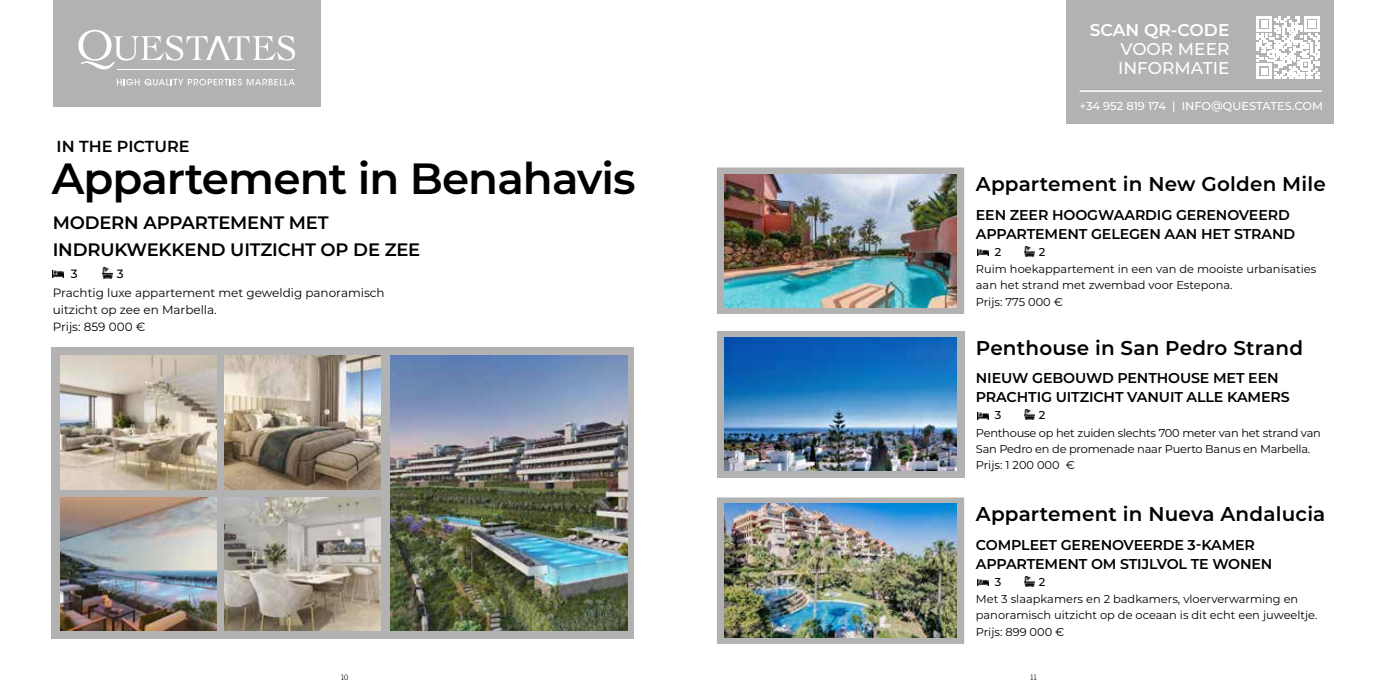
<style>
.page{position:relative;width:1378px;height:689px;background:#fff}
.page>*{position:absolute;margin:0;border:0;box-sizing:border-box;transform-origin:0 0}
.t1{font:600 43.65px "Montserrat";letter-spacing:-.02em;color:#000}
.t2{font:600 19.95px "Montserrat";letter-spacing:.01em;color:#000}
.t3{font:600 18px/27px "Montserrat";letter-spacing:-.01em;color:#000}
.t4{font:500 17.1px/18.8px "Montserrat";color:#fff}
.t5{font:600 17.1px "Montserrat";color:#fff}
.t6{font:600 16.05px "Montserrat";color:#000}
.t7{font:600 14.25px/18.6px "Montserrat";letter-spacing:-.01em;color:#000}
.t8{font:12px/17px "Montserrat";color:#000}
.t9{font:500 12px "Montserrat";color:#000}
.t10{font:11.4px/16.2px "Montserrat";color:#000}
.t11{font:11.4px/16.2px "Montserrat";letter-spacing:-.02em;color:#000}
.t12{font:500 11.4px "Montserrat";color:#fff}
.t13{font:500 11.4px "Montserrat";color:#000}
.t14{font:300 7.5px "Trade Gothic LT Std";color:#000}
</style>
<div class="page">
<div style="left:52px;top:347px;width:582px;height:292px;background:#b3b2b2"></div>
<img style="left:60px;top:356px;width:156px;height:133px">
<img style="left:225px;top:356px;width:156px;height:133px">
<img style="left:60px;top:497px;width:156px;height:133px">
<img style="left:225px;top:497px;width:156px;height:133px">
<div style="left:53px;top:0;width:268px;height:106px;background:#b3b2b2"></div>
<svg style="left:53px;top:271px;width:11px;height:6px"></svg>
<svg style="left:102px;top:268px;width:10px;height:10px"></svg>
<hr style="left:117px;top:69px;width:178px;height:1px;background:#fff">
<svg style="left:117px;top:79px;width:178px;height:6px"></svg>
<svg style="left:78px;top:30px;width:217px;height:39px"></svg>
<img style="left:390px;top:356px;width:238px;height:274px">
<svg style="left:978px;top:249px;width:10px;height:7px"></svg>
<svg style="left:1025px;top:246px;width:9px;height:10px"></svg>
<svg style="left:717px;top:167px;width:247px;height:147px"></svg>
<svg style="left:978px;top:413px;width:10px;height:6px"></svg>
<svg style="left:1025px;top:410px;width:9px;height:10px"></svg>
<div style="left:717px;top:331px;width:247px;height:146px;background:#b3b2b2"></div>
<svg style="left:978px;top:579px;width:10px;height:7px"></svg>
<svg style="left:1025px;top:576px;width:9px;height:10px"></svg>
<svg style="left:717px;top:497px;width:247px;height:147px"></svg>
<img style="left:724px;top:174px;width:232px;height:133px">
<img style="left:724px;top:337px;width:232px;height:134px">
<img style="left:724px;top:504px;width:232px;height:133px">
<div style="left:1065px;top:0;width:268px;height:123px;background:#b3b2b2"></div>
<svg style="left:1256px;top:16px;width:63px;height:63px"></svg>
<hr style="left:1079px;top:90px;width:242px;height:2px;background:#fff">
<h3 class="t6" style="left:57px;top:135px;width:134px">IN THE PICTURE</h3>
<h1 class="t1" style="left:52px;top:147px;width:585px">Appartement in Benahavis</h1>
<h3 class="t3" style="left:53px;top:208px;width:369px">MODERN APPARTEMENT MET<br>INDRUKWEKKEND UITZICHT OP DE ZEE</h3>
<p class="t8" style="left:53px;top:284px;width:333px">Prachtig luxe appartement met geweldig panoramisch uitzicht op zee en Marbella.<br>Prijs: 859 000 €</p>
<p class="t9" style="left:71px;top:265px;width:8px">3</p>
<p class="t9" style="left:117px;top:265px;width:8px">3</p>
<h3 class="t5" style="left:1090px;top:18px;width:141px">SCAN QR-CODE</h3>
<h3 class="t4" style="left:1118px;top:39px;width:113px">VOOR MEER<br>INFORMATIE</h3>
<p class="t12" style="left:1079px;top:98px;width:245px">+34 952 819 174 | INFO@QUESTATES.COM</p>
<h2 class="t2" style="left:976px;top:170px;width:351px">Appartement in New Golden Mile</h2>
<p class="t7" style="left:976px;top:205px;width:321px">EEN ZEER HOOGWAARDIG GERENOVEERD<br>APPARTEMENT GELEGEN AAN HET STRAND</p>
<p class="t10" style="left:976px;top:261px;width:342px">Ruim hoekappartement in een van de mooiste urbanisaties aan het strand met zwembad voor Estepona.<br>Prijs: 775 000 €</p>
<p class="t13" style="left:995px;top:244px;width:8px">2</p>
<p class="t13" style="left:1039px;top:244px;width:8px">2</p>
<h2 class="t2" style="left:976px;top:333px;width:329px">Penthouse in San Pedro Strand</h2>
<p class="t7" style="left:976px;top:368px;width:315px">NIEUW GEBOUWD PENTHOUSE MET EEN<br>PRACHTIG UITZICHT VANUIT ALLE KAMERS</p>
<p class="t11" style="left:976px;top:424px;width:346px">Penthouse op het zuiden slechts 700 meter van het strand van<br>San Pedro en de promenade naar Puerto Banus en Marbella.<br>Prijs: 1 200 000 €</p>
<p class="t13" style="left:995px;top:407px;width:8px">3</p>
<p class="t13" style="left:1039px;top:407px;width:8px">2</p>
<h2 class="t2" style="left:976px;top:500px;width:351px">Appartement in Nueva Andalucia</h2>
<p class="t7" style="left:976px;top:535px;width:298px">COMPLEET GERENOVEERDE 3-KAMER<br>APPARTEMENT OM STIJLVOL TE WONEN</p>
<p class="t10" style="left:976px;top:590px;width:343px">Met 3 slaapkamers en 2 badkamers, vloerverwarming en panoramisch uitzicht op de oceaan is dit echt een juweeltje.<br>Prijs: 899 000 €</p>
<p class="t13" style="left:995px;top:574px;width:8px">3</p>
<p class="t13" style="left:1039px;top:574px;width:8px">2</p>
<p class="t14" style="left:341px;top:672px;width:9px">10</p>
<p class="t14" style="left:1029px;top:672px;width:9px">11</p>
</div>
